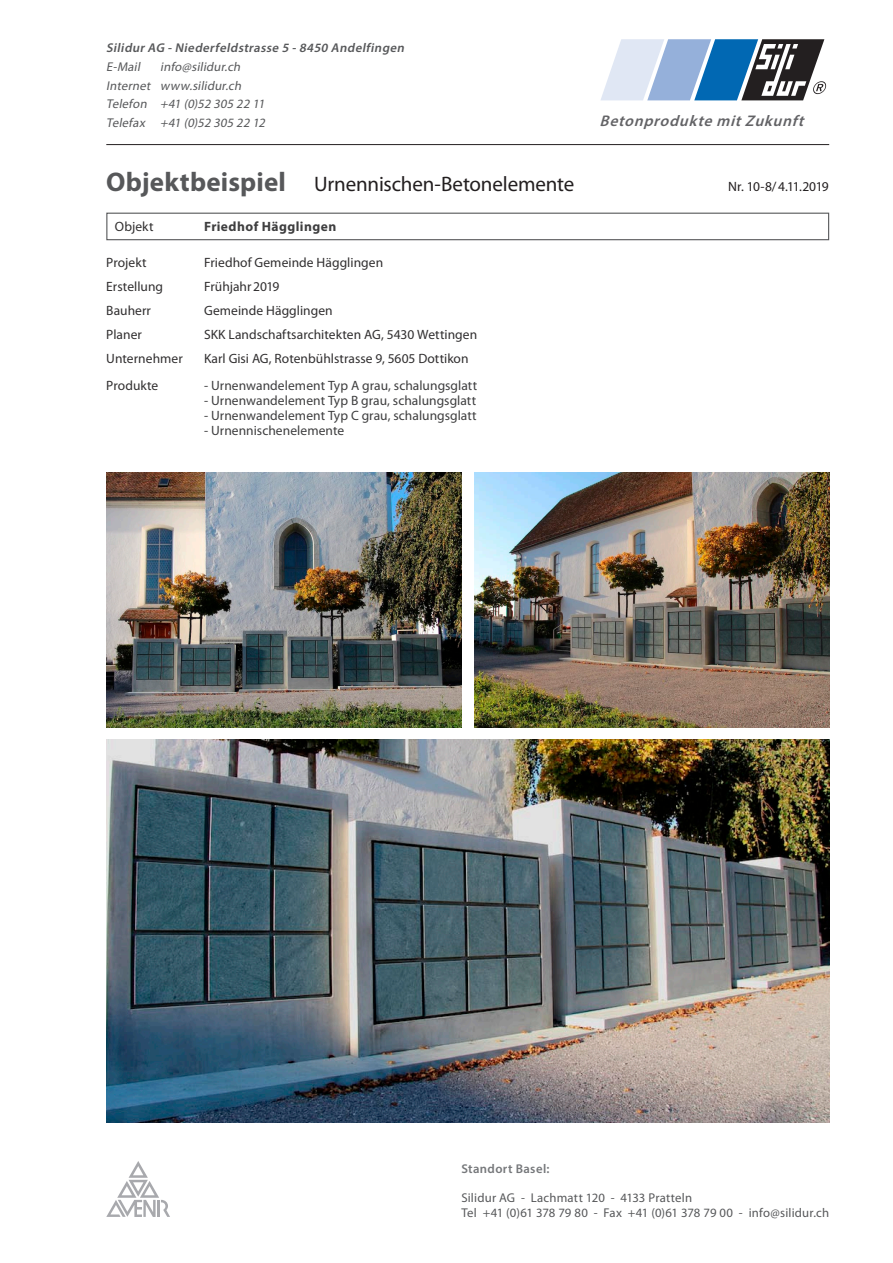
<style>
.page{position:relative;width:893px;height:1263px;background:#fff}
.page>*{position:absolute;margin:0;border:0;box-sizing:border-box;transform-origin:0 0}
.t1{font:21px "Myriad Pro";letter-spacing:-.005em;color:#231f20}
.t2{font:italic 600 15.45px "Myriad Pro";color:#636366}
.t3{font:13.5px "Myriad Pro";letter-spacing:.005em;color:#312f30}
.t4{font:13.5px "Myriad Pro";letter-spacing:.005em;color:#3e3e3f}
.t5{font:700 13.5px "Myriad Pro";letter-spacing:.03em;color:#3e3e3f}
.t6{font:13.5px "Myriad Pro";letter-spacing:-.04em;color:#231f20}
.t7{font:italic 12.75px/18.8px "Myriad Pro";color:#57585a}
.t8{font:12.75px/15px "Myriad Pro";letter-spacing:.015em;color:#57585a}
.t9{font:italic 600 12.75px "Myriad Pro";color:#57585a}
.t10{font:600 12.75px "Myriad Pro";letter-spacing:.03em;color:#76787b}
.s1{font-weight:700;font-size:27px;color:#57585a}
</style>
<div class="page">
<img style="left:106px;top:472px;width:355px;height:255px">
<img style="left:474px;top:472px;width:355px;height:255px">
<img style="left:106px;top:740px;width:723px;height:383px">
<div style="left:106px;top:213px;width:723px;height:27px;border:1px solid #57585a"></div>
<svg style="left:601px;top:39px;width:225px;height:61px"></svg>
<svg style="left:106px;top:1161px;width:64px;height:56px"></svg>
<hr style="left:106px;top:144px;width:723px;height:1px;background:#231f20">
<p class="t9" style="left:106px;top:40px;width:302px">Silidur AG -Niederfeldstrasse 5 -8450 Andelfingen</p>
<p class="t7" style="left:106px;top:57px;width:38px">E-Mail</p>
<p class="t7" style="left:106px;top:57px;width:163px;text-indent:54px">info@silidur.ch<br>Internet www.silidur.ch<br>Telefon +41 (0)52 305 22 11<br>Telefax +41 (0)52 305 22 12</p>
<p class="t2" style="left:600px;top:111px;width:211px">Betonprodukte mitZukunft</p>
<h1 class="t1" style="left:106px;top:171px;width:469px"><span class="s1">Objektbeispiel</span> Urnennischen-Betonelemente</h1>
<p class="t6" style="left:728px;top:178px;width:102px">Nr. 10-8/4.11.2019</p>
<p class="t3" style="left:115px;top:218px;width:40px">Objekt</p>
<p class="t5" style="left:204px;top:218px;width:134px">Friedhof Hägglingen</p>
<p class="t3" style="left:106px;top:254px;width:42px">Projekt</p>
<p class="t3" style="left:204px;top:254px;width:181px">Friedhof Gemeinde Hägglingen</p>
<p class="t3" style="left:106px;top:278px;width:58px">Erstellung</p>
<p class="t3" style="left:204px;top:278px;width:77px">Frühjahr2019</p>
<p class="t3" style="left:106px;top:302px;width:46px">Bauherr</p>
<p class="t3" style="left:204px;top:302px;width:130px">Gemeinde Hägglingen</p>
<p class="t3" style="left:106px;top:326px;width:37px">Planer</p>
<p class="t3" style="left:204px;top:326px;width:275px">SKK Landschaftsarchitekten AG, 5430 Wettingen</p>
<p class="t3" style="left:106px;top:350px;width:78px">Unternehmer</p>
<p class="t3" style="left:204px;top:350px;width:266px">Karl Gisi AG, Rotenbühlstrasse 9, 5605 Dottikon</p>
<p class="t3" style="left:106px;top:377px;width:54px">Produkte</p>
<p class="t4" style="left:204px;top:377px;width:275px">- Urnenwandelement Typ A grau, schalungsglatt</p>
<p class="t4" style="left:204px;top:392px;width:274px">- Urnenwandelement Typ B grau, schalungsglatt</p>
<p class="t4" style="left:204px;top:407px;width:274px">- Urnenwandelement Typ C grau, schalungsglatt</p>
<p class="t4" style="left:204px;top:422px;width:142px">- Urnennischenelemente</p>
<p class="t10" style="left:461px;top:1161px;width:90px">Standort Basel:</p>
<p class="t8" style="left:461px;top:1190px;width:369px">Silidur AG - Lachmatt 120 - 4133 Pratteln<br>Tel +41 (0)61 378 79 80 - Fax +41 (0)61 378 79 00 - info@silidur.ch</p>
</div>
